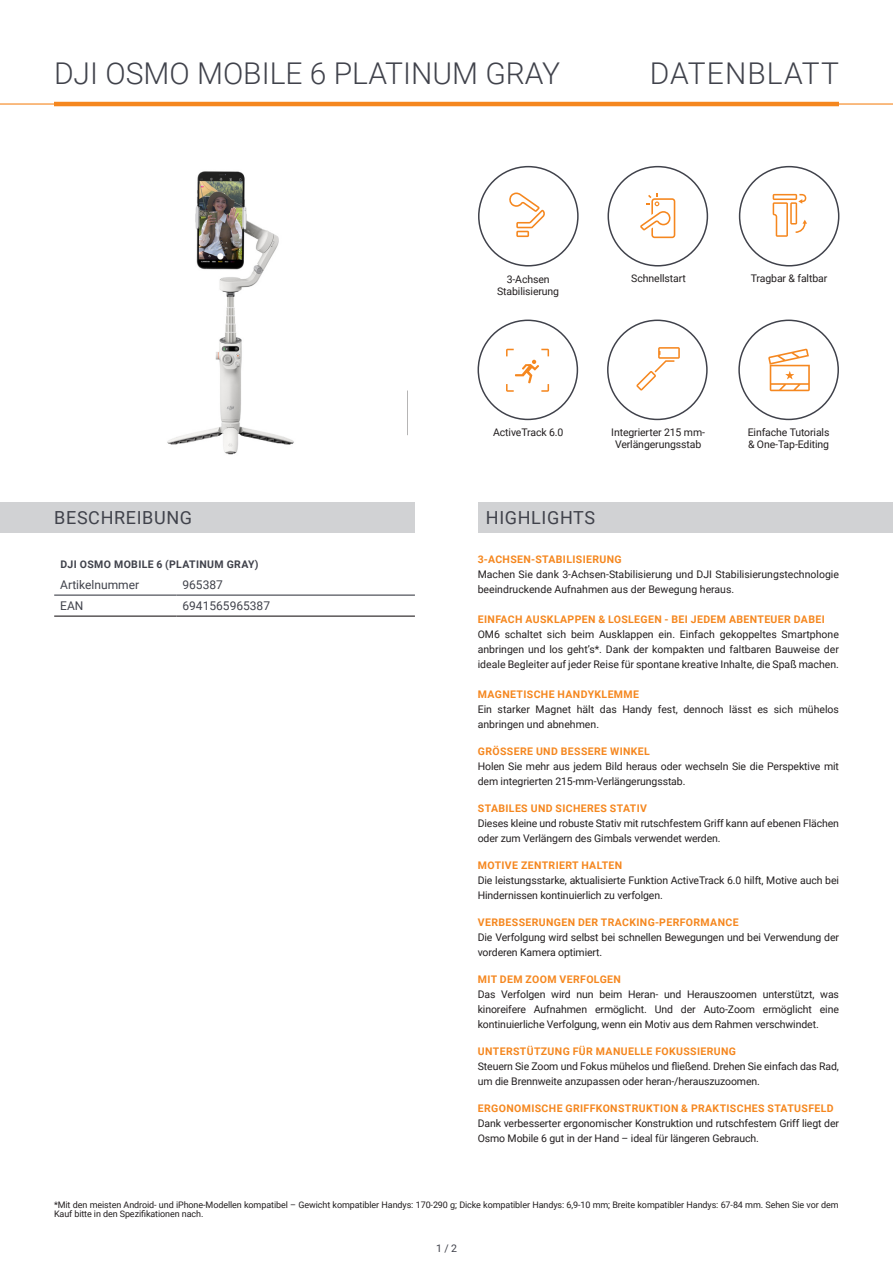
<style>
.page{position:relative;width:893px;height:1263px;background:#fff}
.page>*{position:absolute;margin:0;border:0;box-sizing:border-box;transform-origin:0 0}
.t1{font:300 30px "Roboto";color:#40424b}
.t2{font:300 30px "Roboto";letter-spacing:.035em;color:#40424b}
.t3{font:18px "Roboto";letter-spacing:.035em;color:#40424b}
.Zelle{font:12px "Roboto";color:#40424b}
.dunkelgrau{font:12px "Roboto";color:#40424b}
.Beschreibung{font:10.5px/15px "Roboto";letter-spacing:-.01em;color:#231f20}
.Beschreibung-2{font:700 10.5px "Roboto";letter-spacing:.035em;color:#f5871f}
.dunkelgrau-2{font:700 10.5px "Roboto";letter-spacing:.035em;color:#40424b}
.Zelle-2{font:10.5px "Roboto";letter-spacing:-.01em;color:#231f20}
.t4{font:10.5px "Roboto";color:#40424b}
.Beschreibung-3{font:9px/9px "Roboto";letter-spacing:-.01em;color:#231f20}
</style>
<div class="page">
<hr style="left:0;top:103px;width:893px;height:2px;background:#f5871f">
<hr style="left:54px;top:102px;width:785px;height:4px;background:#f5871f">
<div style="left:739px;top:166px;width:100px;height:100px;border:2px solid #40424b;border-radius:50%"></div>
<div style="left:478px;top:166px;width:101px;height:100px;border:2px solid #40424b;border-radius:50%"></div>
<div style="left:607px;top:166px;width:101px;height:100px;border:2px solid #40424b;border-radius:50%"></div>
<div style="left:477px;top:320px;width:101px;height:100px;border:2px solid #40424b;border-radius:50%"></div>
<div style="left:607px;top:320px;width:101px;height:100px;border:2px solid #40424b;border-radius:50%"></div>
<div style="left:738px;top:320px;width:101px;height:100px;border:2px solid #40424b;border-radius:50%"></div>
<div style="left:478px;top:502px;width:415px;height:30px;background:#d1d2d4"></div>
<div style="left:0;top:502px;width:415px;height:30px;background:#d1d2d4"></div>
<hr style="left:54px;top:594px;width:122px;height:2px;background:#40424b">
<hr style="left:176px;top:594px;width:239px;height:2px;background:#40424b">
<hr style="left:54px;top:615px;width:122px;height:2px;background:#231f20">
<hr style="left:176px;top:615px;width:239px;height:2px;background:#231f20">
<svg style="left:509px;top:193px;width:36px;height:44px"></svg>
<svg style="left:640px;top:193px;width:35px;height:45px"></svg>
<svg style="left:773px;top:194px;width:34px;height:43px"></svg>
<svg style="left:506px;top:349px;width:43px;height:43px"></svg>
<svg style="left:636px;top:347px;width:44px;height:43px"></svg>
<svg style="left:768px;top:349px;width:42px;height:42px"></svg>
<img style="left:167px;top:171px;width:127px;height:284px">
<h1 class="t1" style="left:54px;top:53px;width:508px">DJI OSMO MOBILE 6 PLATINUM GRAY</h1>
<h1 class="t2" style="left:650px;top:53px;width:191px">DATENBLATT</h1>
<p class="Beschreibung" style="left:507px;top:272px;width:44px">3-Achsen</p>
<p class="Beschreibung" style="left:751px;top:270px;width:78px">Tragbar &amp; faltbar</p>
<p class="Beschreibung" style="left:497px;top:284px;width:64px">Stabilisierung</p>
<p class="Beschreibung" style="left:631px;top:270px;width:56px">Schnellstart</p>
<p class="Zelle-2" style="left:493px;top:425px;width:72px">ActiveTrack 6.0</p>
<p class="Beschreibung" style="left:611px;top:424px;width:95px">Integrierter 215 mm-</p>
<p class="Beschreibung" style="left:615px;top:436px;width:88px">Verlängerungsstab</p>
<p class="Beschreibung" style="left:748px;top:424px;width:83px">Einfache Tutorials</p>
<p class="Beschreibung" style="left:748px;top:436px;width:83px">&amp; One-Tap-Editing</p>
<p class="t3" style="left:54px;top:505px;width:139px">BESCHREIBUNG</p>
<p class="t3" style="left:486px;top:505px;width:111px">HIGHLIGHTS</p>
<p class="dunkelgrau-2" style="left:60px;top:557px;width:200px">DJI OSMO MOBILE 6 (PLATINUM GRAY)</p>
<p class="dunkelgrau" style="left:60px;top:576px;width:80px">Artikelnummer</p>
<p class="Zelle" style="left:182px;top:576px;width:42px">965387</p>
<p class="Zelle" style="left:60px;top:597px;width:25px">EAN</p>
<p class="Zelle" style="left:182px;top:597px;width:89px">6941565965387</p>
<p class="Beschreibung-2" style="left:478px;top:552px;width:145px">3-ACHSEN-STABILISIERUNG</p>
<p class="Beschreibung" style="left:478px;top:566px;width:363px">Machen Sie dank 3-Achsen-Stabilisierung und DJI Stabilisierungstechnologie beeindruckende Aufnahmen aus der Bewegung heraus.</p>
<p class="Beschreibung-2" style="left:478px;top:612px;width:348px">EINFACH AUSKLAPPEN &amp; LOSLEGEN - BEI JEDEM ABENTEUER DABEI</p>
<p class="Beschreibung" style="left:478px;top:626px;width:363px;text-align:justify">OM6 schaltet sich beim Ausklappen ein. Einfach gekoppeltes Smartphone anbringen und los geht’s*. Dank der kompakten und faltbaren Bauweise der ideale Begleiter auf jeder Reise für spontane kreative Inhalte, die Spaß machen.</p>
<p class="Beschreibung-2" style="left:478px;top:687px;width:163px">MAGNETISCHE HANDYKLEMME</p>
<p class="Beschreibung" style="left:478px;top:701px;width:363px">Ein starker Magnet hält das Handy fest, dennoch lässt es sich mühelos anbringen und abnehmen.</p>
<p class="Beschreibung-2" style="left:478px;top:744px;width:173px">GRÖSSERE UND BESSERE WINKEL</p>
<p class="Beschreibung" style="left:478px;top:758px;width:363px">Holen Sie mehr aus jedem Bild heraus oder wechseln Sie die Perspektive mit dem integrierten 215-mm-Verlängerungsstab.</p>
<p class="Beschreibung-2" style="left:478px;top:801px;width:171px">STABILES UND SICHERES STATIV</p>
<p class="Beschreibung" style="left:478px;top:815px;width:363px">Dieses kleine und robuste Stativ mit rutschfestem Griff kann auf ebenen Flächen oder zum Verlängern des Gimbals verwendet werden.</p>
<p class="Beschreibung-2" style="left:478px;top:858px;width:146px">MOTIVE ZENTRIERT HALTEN</p>
<p class="Beschreibung" style="left:478px;top:872px;width:363px">Die leistungsstarke, aktualisierte Funktion ActiveTrack 6.0 hilft, Motive auch bei<br>Hindernissen kontinuierlich zu verfolgen.</p>
<p class="Beschreibung-2" style="left:478px;top:915px;width:262px">VERBESSERUNGEN DER TRACKING-PERFORMANCE</p>
<p class="Beschreibung" style="left:478px;top:929px;width:363px">Die Verfolgung wird selbst bei schnellen Bewegungen und bei Verwendung der vorderen Kamera optimiert.</p>
<p class="Beschreibung-2" style="left:478px;top:972px;width:144px">MIT DEM ZOOM VERFOLGEN</p>
<p class="Beschreibung" style="left:478px;top:986px;width:363px;text-align:justify">Das Verfolgen wird nun beim Heran- und Herauszoomen unterstützt, was kinoreifere Aufnahmen ermöglicht. Und der Auto-Zoom ermöglicht eine kontinuierliche Verfolgung, wenn ein Motiv aus dem Rahmen verschwindet.</p>
<p class="Beschreibung-2" style="left:478px;top:1044px;width:260px">UNTERSTÜTZUNG FÜR MANUELLE FOKUSSIERUNG</p>
<p class="Beschreibung" style="left:478px;top:1058px;width:363px">Steuern Sie Zoom und Fokus mühelos und fließend. Drehen Sie einfach das Rad, um die Brennweite anzupassen oder heran-/herauszuzoomen.</p>
<p class="Beschreibung-2" style="left:478px;top:1101px;width:357px">ERGONOMISCHE GRIFFKONSTRUKTION &amp; PRAKTISCHES STATUSFELD</p>
<p class="Beschreibung" style="left:478px;top:1115px;width:363px">Dank verbesserter ergonomischer Konstruktion und rutschfestem Griff liegt der<br>Osmo Mobile 6 gut in der Hand – ideal für längeren Gebrauch.</p>
<p class="Beschreibung-3" style="left:54px;top:1200px;width:786px">*Mit den meisten Android- und iPhone-Modellen kompatibel – Gewicht kompatibler Handys: 170-290 g; Dicke kompatibler Handys: 6,9-10 mm; Breite kompatibler Handys: 67-84 mm. Sehen Sie vor dem<br>Kauf bitte in den Spezifikationen nach.</p>
<p class="t4" style="left:436px;top:1241px;width:22px">1 / 2</p>
</div>
